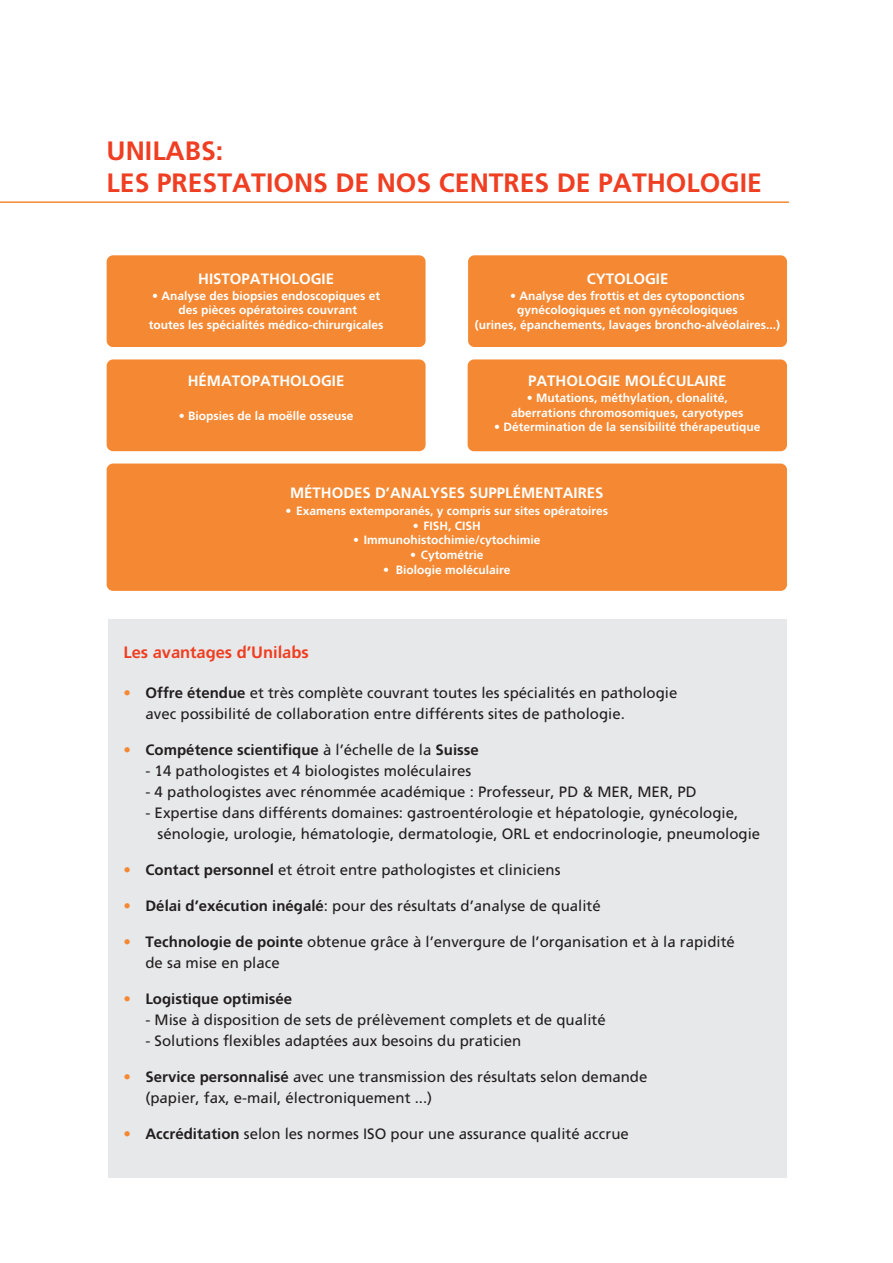
<style>
.page{position:relative;width:893px;height:1263px;background:#fff}
.page>*{position:absolute;margin:0;border:0;box-sizing:border-box;transform-origin:0 0}
.t1{font:26.55px/32.2px "Freeway Demi";color:#ef3e22}
.t2{font:16.5px "Freeway Demi";color:#ef3e22}
.t3{font:15px/21px "Freeway Roman 1";color:#231f20}
.t4{font:15px "Freeway Demi";color:#fff}
.t5{font:15px "Freeway Demi";color:#231f20}
.t6{font:12px/14.5px "Freeway Demi";color:#fff;text-align:center}
.s1{color:#f58832}
.s2{font-family:"Freeway Demi"}
.s3{font-family:"Freeway Roman 1";color:#f58832}
.s4{font-family:"Freeway Roman 1"}
</style>
<div class="page">
<hr style="left:0;top:201px;width:789px;height:2px;background:#f58832">
<div style="left:109px;top:619px;width:678px;height:559px;background:#e7e8e9"></div>
<div style="left:107px;top:255px;width:319px;height:92px;background:#f58832;border-radius:6px"></div>
<div style="left:468px;top:255px;width:319px;height:92px;background:#f58832;border-radius:6px"></div>
<div style="left:107px;top:463px;width:680px;height:128px;background:#f58832;border-radius:6px"></div>
<div style="left:107px;top:359px;width:319px;height:92px;background:#f58832;border-radius:6px"></div>
<div style="left:468px;top:359px;width:319px;height:92px;background:#f58832;border-radius:6px"></div>
<h1 class="t1" style="left:107px;top:135px;width:657px">UNILABS:<br>LES PRESTATIONS DE NOS CENTRES DE PATHOLOGIE</h1>
<p class="t4" style="left:198px;top:270px;width:137px">HISTOPATHOLOGIE</p>
<p class="t6" style="left:149px;top:288px;width:236px">• Analyse des biopsies endoscopiques et des pièces opératoires couvrant<br>toutes les spécialités médico-chirurgicales</p>
<p class="t4" style="left:188px;top:372px;width:158px">HÉMATOPATHOLOGIE</p>
<p class="t6" style="left:179px;top:409px;width:176px">• Biopsies de la moëlle osseuse</p>
<p class="t4" style="left:587px;top:270px;width:83px">CYTOLOGIE</p>
<p class="t6" style="left:475px;top:288px;width:307px">• Analyse des frottis et des cytoponctions gynécologiques et non gynécologiques<br>(urines, épanchements, lavages broncho-alvéolaires...)</p>
<p class="t4" style="left:528px;top:372px;width:200px">PATHOLOGIE MOLÉCULAIRE</p>
<p class="t6" style="left:511px;top:391px;width:234px">• Mutations, méthylation, clonalité, aberrations chromosomiques, caryotypes</p>
<p class="t6" style="left:494px;top:420px;width:268px">• Détermination de la sensibilité thérapeutique</p>
<p class="t4" style="left:290px;top:484px;width:315px">MÉTHODES D’ANALYSES SUPPLÉMENTAIRES</p>
<p class="t6" style="left:285px;top:504px;width:324px">• Examens extemporanés, y compris sur sites opératoires</p>
<p class="t6" style="left:413px;top:518px;width:69px">• FISH, CISH</p>
<p class="t6" style="left:353px;top:533px;width:189px">• Immunohistochimie/cytochimie</p>
<p class="t6" style="left:410px;top:547px;width:75px">• Cytométrie</p>
<p class="t6" style="left:383px;top:562px;width:129px">• Biologie moléculaire</p>
<p class="t2" style="left:124px;top:642px;width:187px">Les avantages d’Unilabs</p>
<p class="t3" style="left:145px;top:683px;width:533px;text-indent:-22px"><span class="s1">•</span> <span class="s2">Offre étendue</span> et très complète couvrant toutes les spécialités en pathologie avec possibilité de collaboration entre différents sites de pathologie.</p>
<p class="t5" style="left:124px;top:741px;width:357px"><span class="s3">•</span> Compétence scientifique <span class="s4">à l’échelle de la</span> Suisse</p>
<p class="t3" style="left:145px;top:761px;width:327px">- 14 pathologistes et 4 biologistes moléculaires</p>
<p class="t3" style="left:145px;top:782px;width:552px">- 4 pathologistes avec rénommée académique : Professeur, PD &amp; MER, MER, PD</p>
<p class="t3" style="left:158px;top:803px;width:604px;text-indent:-12px">- Expertise dans différents domaines: gastroentérologie et hépatologie, gynécologie, sénologie, urologie, hématologie, dermatologie, ORL et endocrinologie, pneumologie</p>
<p class="t3" style="left:124px;top:860px;width:439px"><span class="s1">•</span> <span class="s2">Contact personnel</span> et étroit entre pathologistes et cliniciens</p>
<p class="t3" style="left:124px;top:896px;width:479px"><span class="s1">•</span> <span class="s2">Délai d’exécution inégalé</span>: pour des résultats d’analyse de qualité</p>
<p class="t3" style="left:145px;top:932px;width:591px;text-indent:-22px"><span class="s1">•</span> <span class="s2">Technologie de pointe</span> obtenue grâce à l’envergure de l’organisation et à la rapidité de sa mise en place</p>
<p class="t5" style="left:124px;top:990px;width:170px"><span class="s3">•</span> Logistique optimisée</p>
<p class="t3" style="left:145px;top:1010px;width:462px">- Mise à disposition de sets de prélèvement complets et de qualité</p>
<p class="t3" style="left:145px;top:1031px;width:377px">- Solutions flexibles adaptées aux besoins du praticien</p>
<p class="t3" style="left:145px;top:1067px;width:503px;text-indent:-22px"><span class="s1">•</span> <span class="s2">Service personnalisé</span> avec une transmission des résultats selon demande (papier, fax, e-mail, électroniquement ...)</p>
<p class="t3" style="left:124px;top:1124px;width:507px"><span class="s1">•</span> <span class="s2">Accréditation</span> selon les normes ISO pour une assurance qualité accrue</p>
</div>
